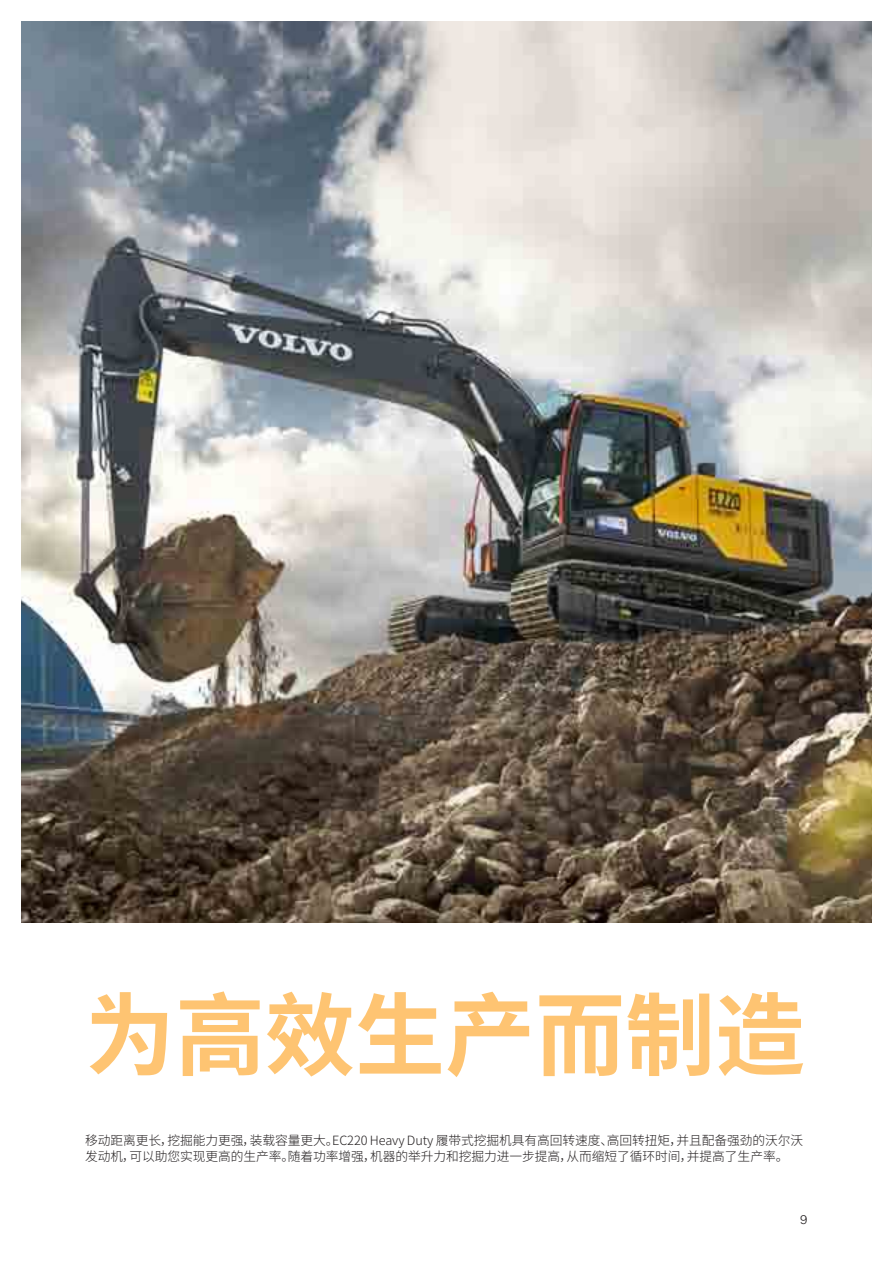
<style>
.page{position:relative;width:893px;height:1263px;background:#fff}
.page>*{position:absolute;margin:0;border:0;box-sizing:border-box;transform-origin:0 0}
.t1{font:700 90px "Source Han Sans CN";color:#fec472}
.t2{font:300 12.75px/16.5px "Source Han Sans CN";letter-spacing:-.005em;color:#231f20}
.t3{font:300 12.75px "Volvo Novum";color:#231f20}
</style>
<div class="page">
<img style="left:21px;top:21px;width:851px;height:902px">
<h1 class="t1" style="left:85px;top:984px;width:721px">为高效生产而制造</h1>
<p class="t2" style="left:85px;top:1132px;width:720px">移动距离更长，挖掘能力更强，装载容量更大。EC220 Heavy Duty 履带式挖掘机具有高回转速度、高回转扭矩，并且配备强劲的沃尔沃发动机，可以助您实现更高的生产率。随着功率增强，机器的举升力和挖掘力进一步提高，从而缩短了循环时间，并提高了生产率。</p>
<p class="t3" style="left:800px;top:1211px;width:10px">9</p>
</div>
